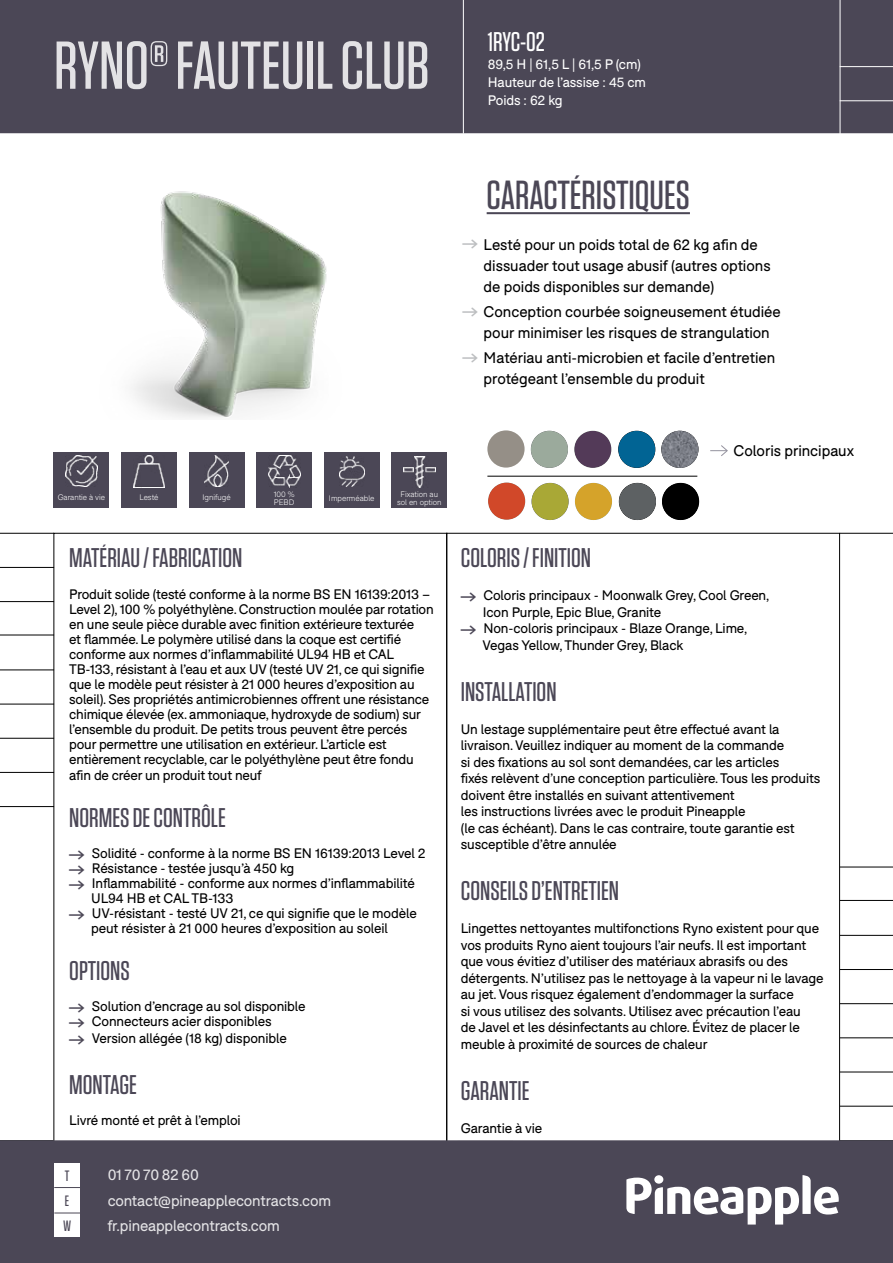
<style>
.page{position:relative;width:893px;height:1263px;background:#fff}
.page>*{position:absolute;margin:0;border:0;box-sizing:border-box;transform-origin:0 0}
.t1{font:500 67.5px "Tungsten";color:#fff}
.t2{font:500 40.5px "Tungsten";color:#4b4756}
.t3{font:500 27px "Tungsten";color:#4b4756}
.t4{font:500 27px "Tungsten";letter-spacing:-.005em;color:#fff}
.t5{font:15px/21px "F37 Bolton";letter-spacing:-.005em;color:#000}
.t6{font:15px "F37 Bolton";letter-spacing:-.01em;color:#fff}
.t7{font:500 15px "Tungsten";color:#4b4756}
.t8{font:13.5px/16.5px "F37 Bolton";letter-spacing:-.01em;color:#000}
.t9{font:13.5px/18px "F37 Bolton";letter-spacing:-.01em;color:#fff}
.t10{font:300 7.8px/7.8px "F37 Bolton";color:#fff;text-align:center}
.s1{font-family:"Pinearrow";font-size:13.5px;color:#bcbec0}
.s2{font-family:"Pinearrow";color:#4b4756}
</style>
<div class="page">
<div style="left:1px;top:1px;width:891px;height:131px;background:#4b4756"></div>
<div style="left:0;top:0;width:893px;height:133px;border:2px solid #4b4756"></div>
<div style="left:1px;top:1141px;width:891px;height:121px;background:#4b4756"></div>
<div style="left:0;top:1140px;width:893px;height:123px;border:2px solid #4b4756"></div>
<hr style="left:840px;top:867px;width:53px;height:1px;background:#000">
<hr style="left:840px;top:1003px;width:53px;height:1px;background:#000">
<hr style="left:840px;top:935px;width:53px;height:1px;background:#000">
<hr style="left:840px;top:1072px;width:53px;height:1px;background:#000">
<hr style="left:840px;top:1037px;width:53px;height:1px;background:#000">
<hr style="left:840px;top:969px;width:53px;height:1px;background:#000">
<hr style="left:840px;top:1106px;width:53px;height:1px;background:#000">
<hr style="left:487px;top:212px;width:203px;height:2px;background:#4b4756">
<img style="left:131px;top:191px;width:196px;height:227px">
<div style="left:662px;top:483px;width:37px;height:37px;background:#000;border-radius:50%"></div>
<div style="left:619px;top:483px;width:37px;height:37px;background:#5d6163;border-radius:50%"></div>
<div style="left:531px;top:483px;width:38px;height:37px;background:#a9a836;border-radius:50%"></div>
<div style="left:488px;top:482px;width:37px;height:38px;background:#d14829;border-radius:50%"></div>
<div style="left:575px;top:483px;width:37px;height:37px;background:#d5a32a;border-radius:50%"></div>
<hr style="left:840px;top:900px;width:53px;height:1px;background:#000">
<svg style="left:626px;top:1175px;width:213px;height:49px"></svg>
<div style="left:654px;top:1175px;width:9px;height:9px;background:#fff;border-radius:50%"></div>
<div style="left:54px;top:1162px;width:26px;height:25px;background:#fff"></div>
<div style="left:54px;top:1187px;width:26px;height:25px;background:#fff"></div>
<svg style="left:54px;top:1187px;width:26px;height:1px"></svg>
<hr style="left:840px;top:533px;width:53px;height:1px;background:#000">
<hr style="left:840px;top:0;width:1px;height:135px;background:#fff">
<hr style="left:840px;top:66px;width:53px;height:1px;background:#fff">
<hr style="left:840px;top:100px;width:53px;height:1px;background:#fff">
<hr style="left:463px;top:0;width:1px;height:134px;background:#fff">
<hr style="left:0;top:601px;width:54px;height:1px;background:#000">
<hr style="left:0;top:738px;width:54px;height:1px;background:#000">
<hr style="left:0;top:669px;width:54px;height:1px;background:#000">
<hr style="left:0;top:533px;width:54px;height:1px;background:#000">
<hr style="left:0;top:806px;width:54px;height:1px;background:#000">
<hr style="left:0;top:772px;width:54px;height:1px;background:#000">
<hr style="left:0;top:704px;width:54px;height:1px;background:#000">
<hr style="left:0;top:567px;width:54px;height:1px;background:#000">
<hr style="left:0;top:635px;width:54px;height:1px;background:#000">
<div style="left:54px;top:1212px;width:26px;height:25px;background:#fff"></div>
<svg style="left:54px;top:1212px;width:26px;height:1px"></svg>
<hr style="left:487px;top:476px;width:210px;height:1px;background:#000">
<img style="left:661px;top:431px;width:37px;height:37px;border-radius:19px">
<div style="left:618px;top:431px;width:37px;height:37px;background:#016494;border-radius:50%"></div>
<div style="left:531px;top:431px;width:37px;height:37px;background:#9baa9c;border-radius:50%"></div>
<div style="left:487px;top:430px;width:38px;height:38px;background:#958f87;border-radius:50%"></div>
<div style="left:574px;top:431px;width:37px;height:37px;background:#533a58;border-radius:50%"></div>
<svg style="left:710px;top:445px;width:18px;height:11px"></svg>
<div style="left:391px;top:452px;width:56px;height:55px;background:#4b4756"></div>
<img style="left:403px;top:457px;width:32px;height:30px">
<div style="left:324px;top:452px;width:56px;height:55px;background:#4b4756"></div>
<img style="left:339px;top:456px;width:25px;height:30px">
<div style="left:256px;top:452px;width:56px;height:55px;background:#4b4756"></div>
<img style="left:268px;top:456px;width:32px;height:31px">
<div style="left:121px;top:452px;width:56px;height:55px;background:#4b4756"></div>
<img style="left:134px;top:456px;width:30px;height:31px">
<div style="left:189px;top:452px;width:55px;height:55px;background:#4b4756"></div>
<img style="left:204px;top:456px;width:25px;height:31px">
<div style="left:53px;top:452px;width:56px;height:55px;background:#4b4756"></div>
<img style="left:66px;top:456px;width:31px;height:31px">
<h1 class="t1" style="left:54px;top:30px;width:377px">RYNO® FAUTEUIL CLUB</h1>
<h3 class="t4" style="left:488px;top:27px;width:58px">1RYC-02</h3>
<p class="t9" style="left:488px;top:55px;width:160px">89,5 H | 61,5 L | 61,5 P (cm)<br>Hauteur de l’assise : 45 cm<br>Poids : 62 kg</p>
<h2 class="t2" style="left:487px;top:174px;width:205px">CARACTÉRISTIQUES</h2>
<p class="t5" style="left:484px;top:234px;width:289px;text-indent:-21px"><span class="s1">A</span> Lesté pour un poids total de 62 kg afin de dissuader tout usage abusif (autres options de poids disponibles sur demande)</p>
<p class="t5" style="left:484px;top:301px;width:298px;text-indent:-21px"><span class="s1">A</span> Conception courbée soigneusement étudiée pour minimiser les risques de strangulation</p>
<p class="t5" style="left:484px;top:347px;width:293px;text-indent:-21px"><span class="s1">A</span> Matériau anti-microbien et facile d’entretien protégeant l’ensemble du produit</p>
<p class="t10" style="left:58px;top:494px;width:49px">Garantie à vie</p>
<p class="t10" style="left:139px;top:494px;width:20px">Lesté</p>
<p class="t10" style="left:203px;top:494px;width:30px">Ignifugé</p>
<p class="t10" style="left:274px;top:490px;width:22px;text-align:left">100 %<br>PEBD</p>
<p class="t10" style="left:329px;top:494px;width:47px">Imperméable</p>
<p class="t10" style="left:397px;top:490px;width:46px">Fixation au sol en option</p>
<h3 class="t3" style="left:69px;top:544px;width:175px">MATÉRIAU / FABRICATION</h3>
<p class="t8" style="left:69px;top:586px;width:366px;line-height:15px">Produit solide (testé conforme à la norme BS EN 16139:2013 – Level 2), 100 % polyéthylène. Construction moulée par rotation en une seule pièce durable avec finition extérieure texturée<br>et flammée. Le polymère utilisé dans la coque est certifié conforme aux normes d’inflammabilité UL94 HB et CAL TB-133, résistant à l’eau et aux UV (testé UV 21, ce qui signifie que le modèle peut résister à 21 000 heures d’exposition au soleil). Ses propriétés antimicrobiennes offrent une résistance chimique élevée (ex. ammoniaque, hydroxyde de sodium) sur l’ensemble du produit. De petits trous peuvent être percés pour permettre une utilisation en extérieur. L’article est entièrement recyclable, car le polyéthylène peut être fondu</p>
<p class="t8" style="left:69px;top:767px;width:194px">afin de créer un produit tout neuf</p>
<h3 class="t3" style="left:69px;top:803px;width:158px">NORMES DE CONTRÔLE</h3>
<p class="t8" style="left:69px;top:845px;width:358px"><span class="s2">A</span> Solidité - conforme à la norme BS EN 16139:2013 Level 2</p>
<p class="t8" style="left:69px;top:860px;width:227px"><span class="s2">A</span> Résistance - testée jusqu’à 450 kg</p>
<p class="t8" style="left:69px;top:875px;width:347px"><span class="s2">A</span> Inflammabilité - conforme aux normes d’inflammabilité</p>
<p class="t8" style="left:91px;top:890px;width:144px">UL94 HB et CAL TB-133</p>
<p class="t8" style="left:69px;top:905px;width:349px"><span class="s2">A</span> UV-résistant - testé UV 21, ce qui signifie que le modèle</p>
<p class="t8" style="left:91px;top:920px;width:298px">peut résister à 21 000 heures d’exposition au soleil</p>
<h3 class="t3" style="left:69px;top:956px;width:62px">OPTIONS</h3>
<p class="t8" style="left:69px;top:999px;width:238px;line-height:15px"><span class="s2">A</span> Solution d’encrage au sol disponible<br><span class="s2">A</span> Connecteurs acier disponibles</p>
<p class="t8" style="left:69px;top:1030px;width:219px"><span class="s2">A</span> Version allégée (18 kg) disponible</p>
<h3 class="t3" style="left:69px;top:1070px;width:69px">MONTAGE</h3>
<p class="t8" style="left:69px;top:1112px;width:173px">Livré monté et prêt à l’emploi</p>
<p class="t7" style="left:65px;top:1168px;width:6px">T</p>
<p class="t6" style="left:107px;top:1166px;width:93px">01 70 70 82 60</p>
<p class="t7" style="left:65px;top:1193px;width:6px">E</p>
<p class="t6" style="left:107px;top:1191px;width:225px">contact@pineapplecontracts.com</p>
<p class="t7" style="left:63px;top:1218px;width:10px">W</p>
<p class="t6" style="left:107px;top:1217px;width:174px">fr.pineapplecontracts.com</p>
<p class="t5" style="left:734px;top:440px;width:122px">Coloris principaux</p>
<h3 class="t3" style="left:461px;top:544px;width:132px">COLORIS / FINITION</h3>
<p class="t8" style="left:461px;top:587px;width:310px"><span class="s2">A</span> Coloris principaux - Moonwalk Grey, Cool Green,</p>
<p class="t8" style="left:483px;top:604px;width:180px">Icon Purple, Epic Blue, Granite</p>
<p class="t8" style="left:461px;top:620px;width:288px"><span class="s2">A</span> Non-coloris principaux - Blaze Orange, Lime,</p>
<p class="t8" style="left:483px;top:637px;width:202px">Vegas Yellow, Thunder Grey, Black</p>
<h3 class="t3" style="left:461px;top:677px;width:97px">INSTALLATION</h3>
<p class="t8" style="left:461px;top:721px;width:361px">Un lestage supplémentaire peut être effectué avant la livraison. Veuillez indiquer au moment de la commande<br>si des fixations au sol sont demandées, car les articles<br>fixés relèvent d’une conception particulière. Tous les produits doivent être installés en suivant attentivement<br>les instructions livrées avec le produit Pineapple<br>(le cas échéant). Dans le cas contraire, toute garantie est susceptible d’être annulée</p>
<h3 class="t3" style="left:461px;top:877px;width:160px">CONSEILS D’ENTRETIEN</h3>
<p class="t8" style="left:461px;top:920px;width:364px">Lingettes nettoyantes multifonctions Ryno existent pour que vos produits Ryno aient toujours l’air neufs. Il est important que vous évitiez d’utiliser des matériaux abrasifs ou des détergents. N’utilisez pas le nettoyage à la vapeur ni le lavage au jet. Vous risquez également d’endommager la surface<br>si vous utilisez des solvants. Utilisez avec précaution l’eau<br>de Javel et les désinfectants au chlore. Évitez de placer le meuble à proximité de sources de chaleur</p>
<h3 class="t3" style="left:461px;top:1076px;width:70px">GARANTIE</h3>
<p class="t8" style="left:461px;top:1120px;width:83px">Garantie à vie</p>
</div>
